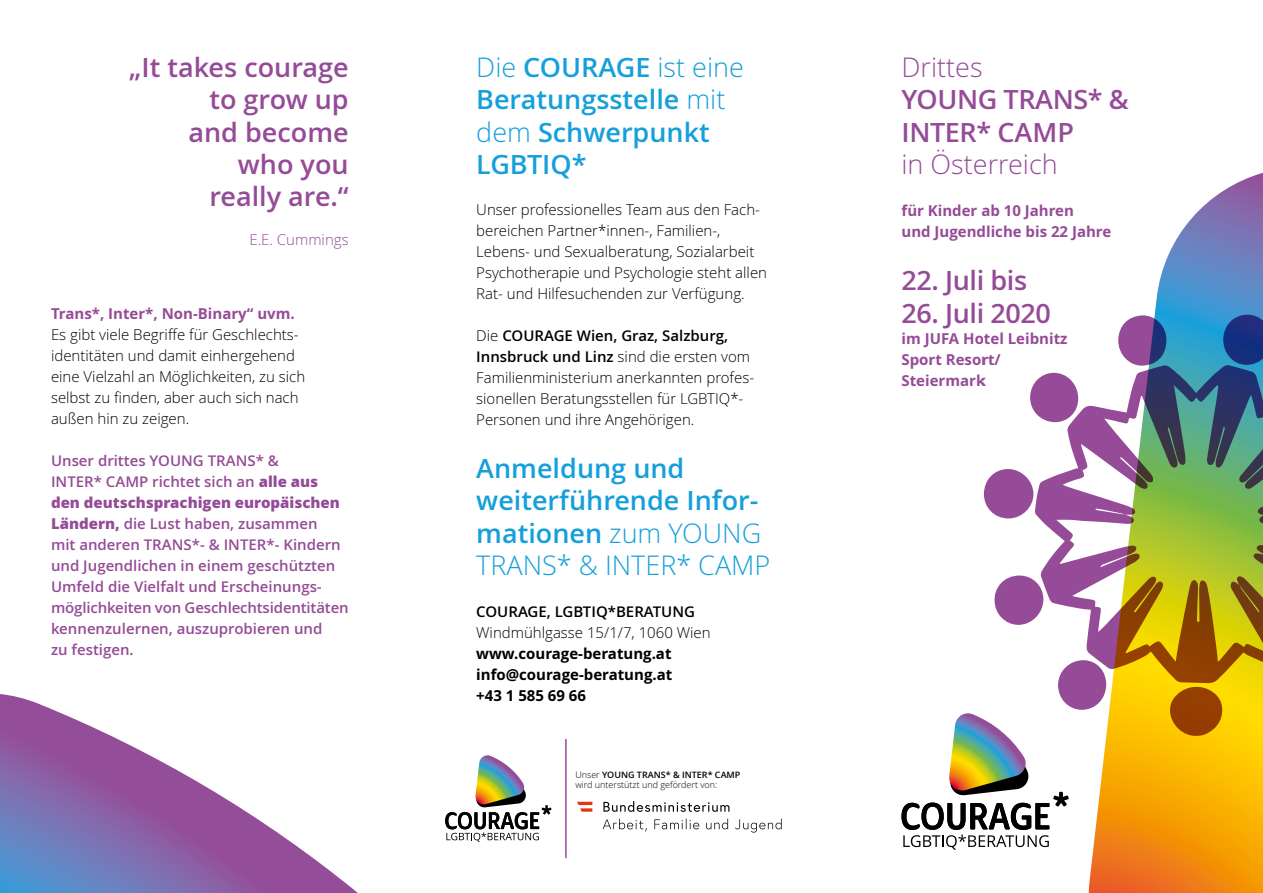
<style>
.page{position:relative;width:1263px;height:893px;background:#fff}
.page>*{position:absolute;margin:0;border:0;box-sizing:border-box;transform-origin:0 0}
.t1{font:600 27px/32.4px "Open Sans";color:#159fdb}
.t2{font:600 27px/32.4px "Open Sans";letter-spacing:-.01em;color:#954b97;text-align:right}
.t3{font:300 27px "Open Sans";color:#954b97}
.t4{font:300 15px/21px "Open Sans";color:#000}
.t5{font:600 15px/21px "Open Sans";color:#954b97}
.t6{font:700 15px/21px "Open Sans";color:#954b97}
.t7{font:700 15px "Open Sans";color:#000}
.t8{font:600 15px "Open Sans";color:#000}
.t9{font:300 15px "Open Sans";color:#954b97}
.t10{font:300 9px/10.8px "Open Sans";color:#000}
.s1{font-weight:700;color:#954b97}
.s2{font-weight:800}
.s3{font-weight:300}
.s4{font-weight:600}
</style>
<div class="page">
<svg style="left:1089px;top:173px;width:174px;height:720px"></svg>
<svg style="left:0;top:694px;width:358px;height:199px"></svg>
<svg style="left:445px;top:755px;width:106px;height:87px"></svg>
<hr style="left:565px;top:739px;width:2px;height:119px;background:#954b97">
<svg style="left:1035px;top:365px;width:228px;height:318px"></svg>
<svg style="left:1170px;top:684px;width:55px;height:53px;background:#b66c00"></svg>
<div style="left:984px;top:469px;width:49px;height:49px;background:#954b97;border-radius:50%"></div>
<svg style="left:1118px;top:315px;width:49px;height:51px;background:#7f65a2"></svg>
<svg style="left:1222px;top:314px;width:41px;height:51px;background:#1c438e"></svg>
<svg style="left:994px;top:575px;width:50px;height:50px"></svg>
<svg style="left:1030px;top:372px;width:49px;height:50px"></svg>
<svg style="left:901px;top:660px;width:205px;height:190px"></svg>
<svg style="left:603px;top:819px;width:179px;height:14px"></svg>
<svg style="left:603px;top:801px;width:126px;height:11px"></svg>
<svg style="left:577px;top:802px;width:15px;height:10px"></svg>
<p class="t2" style="left:129px;top:51px;width:221px">„It takes courage to grow up<br>and become who you<br>really are.“</p>
<p class="t9" style="left:249px;top:232px;width:101px">E.E. Cummings</p>
<p class="t4" style="left:51px;top:303px;width:256px"><span class="s1">Trans*, Inter*, Non-Binary“ uvm.<br></span>Es gibt viele Begriffe für Geschlechts&shy;identitäten und damit einhergehend eine Vielzahl an Möglichkeiten, zu sich selbst zu finden, aber auch sich nach außen hin zu zeigen.</p>
<p class="t5" style="left:51px;top:450px;width:299px">Unser drittes YOUNG TRANS* &amp;<br>INTER* CAMP richtet sich an <span class="s2">alle aus den deutschsprachigen europäischen Ländern,</span> die Lust haben, zusammen<br>mit anderen TRANS*- &amp; INTER*- Kindern und Jugendlichen in einem geschützten Umfeld die Vielfalt und Erscheinungs&shy;möglichkeiten von Geschlechtsidentitäten kennenzulernen, auszuprobieren und<br>zu festigen.</p>
<p class="t1" style="left:476px;top:51px;width:269px"><span class="s3">Die</span> COURAGE <span class="s3">ist eine<br></span>Beratungsstelle <span class="s3">mit dem</span> Schwerpunkt<br>LGBTIQ*</p>
<p class="t4" style="left:476px;top:199px;width:292px">Unser professionelles Team aus den Fach&shy;bereichen Partner*innen-, Familien-, Lebens- und Sexualberatung, Sozialarbeit Psychotherapie und Psychologie steht allen Rat- und Hilfesuchenden zur Verfügung.</p>
<p class="t4" style="left:476px;top:325px;width:278px">Die <span class="s4">COURAGE Wien, Graz, Salzburg, Innsbruck und Linz</span> sind die ersten vom Familienministerium anerkannten profes&shy;sionellen Beratungsstellen für LGBTIQ*- Personen und ihre Angehörigen.</p>
<p class="t1" style="left:476px;top:452px;width:296px">Anmeldung und weiterführende Infor&shy;mationen <span class="s3">zum YOUNG<br>TRANS* &amp; INTER* CAMP</span></p>
<p class="t8" style="left:476px;top:603px;width:220px">COURAGE, LGBTIQ*BERATUNG</p>
<p class="t4" style="left:476px;top:623px;width:236px">Windmühlgasse 15/1/7, 1060 Wien</p>
<p class="t7" style="left:476px;top:645px;width:197px">www.courage-beratung.at</p>
<p class="t7" style="left:476px;top:666px;width:198px">info@courage-beratung.at</p>
<p class="t7" style="left:476px;top:687px;width:111px">+43 1 585 69 66</p>
<p class="t10" style="left:575px;top:769px;width:167px">Unser <span class="s4">YOUNG TRANS* &amp; INTER* CAMP </span>wird unterstützt und gefördert von:</p>
<p class="t3" style="left:901px;top:52px;width:83px">Drittes</p>
<p class="t2" style="left:901px;top:84px;width:229px;text-align:left">YOUNG TRANS* &amp;<br>INTER* CAMP<br><span class="s3">in Österreich</span></p>
<p class="t6" style="left:901px;top:200px;width:174px">für Kinder ab 10 Jahren</p>
<p class="t6" style="left:901px;top:221px;width:211px">und Jugendliche bis 22 Jahre</p>
<p class="t2" style="left:901px;top:265px;width:127px">22. Juli bis</p>
<p class="t2" style="left:901px;top:297px;width:151px">26. Juli 2020</p>
<p class="t6" style="left:901px;top:328px;width:167px">im JUFA Hotel Leibnitz<br>Sport Resort/<br>Steiermark</p>
</div>
